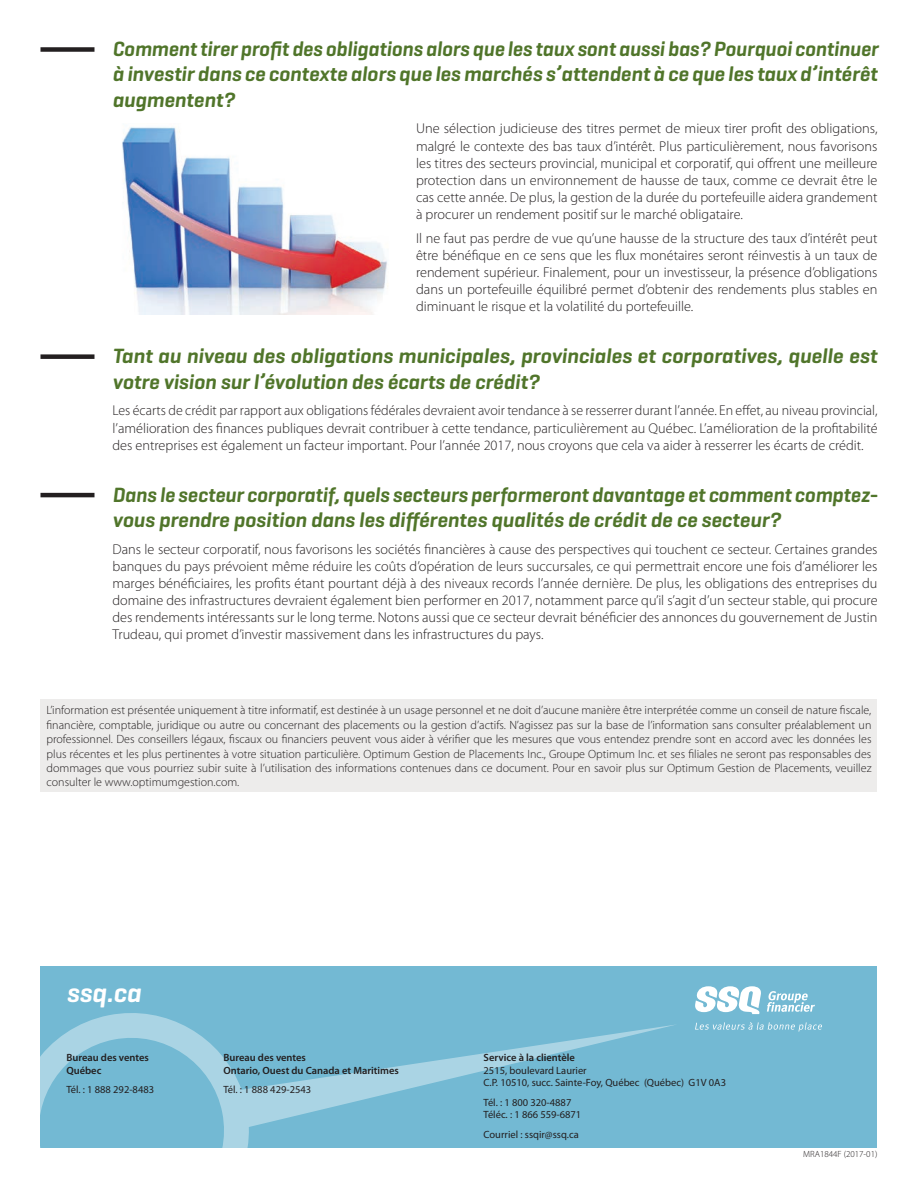
<style>
.page{position:relative;width:918px;height:1188px;background:#fff}
.page>*{position:absolute;margin:0;border:0;box-sizing:border-box;transform-origin:0 0}
.t1{font:italic 600 27px "Geogrotesque";color:#fff}
.t2{font:italic 600 21px/25.2px "Geogrotesque";color:#50752a}
.t3{font:italic 600 21px/25.2px "Geogrotesque";color:#50752a;text-align:justify;scale:.96 1}
.t4{font:300 14.25px/17.1px "Myriad Pro";color:#231f20;text-align:justify}
.t5{font:300 12px/14.4px "Myriad Pro";color:#231f20;text-align:justify}
.t6{font:10.5px/12.6px "Myriad Pro";color:#231f20}
.t7{font:600 10.5px/12.6px "Myriad Pro";color:#231f20}
.t8{font:300 9px "Myriad Pro";color:#231f20}
</style>
<div class="page">
<div style="left:40px;top:47px;width:54px;height:5px;background:#231f20"></div>
<div style="left:40px;top:354px;width:54px;height:5px;background:#231f20"></div>
<hr style="left:40px;top:493px;width:54px;height:4px;background:#231f20">
<div style="left:40px;top:699px;width:838px;height:93px;background:#edeceb"></div>
<img style="left:122px;top:127px;width:266px;height:188px">
<div style="left:40px;top:967px;width:838px;height:181px;background:#73b9d3"></div>
<svg style="left:40px;top:1013px;width:634px;height:135px"></svg>
<svg style="left:695px;top:1022px;width:127px;height:10px"></svg>
<svg style="left:695px;top:986px;width:120px;height:28px"></svg>
<h2 class="t3" style="left:112px;top:36px;width:799px">Comment tirer profit des obligations alors que les taux sont aussi bas? Pourquoi continuer à investir dans ce contexte alors que les marchés s’attendent à ce que les taux d’intérêt augmentent?</h2>
<p class="t4" style="left:416px;top:120px;width:463px">Une sélection judicieuse des titres permet de mieux tirer profit des obligations, malgré le contexte des bas taux d’intérêt. Plus particulièrement, nous favorisons les titres des secteurs provincial, municipal et corporatif, qui offrent une meilleure protection dans un environnement de hausse de taux, comme ce devrait être le cas cette année. De plus, la gestion de la durée du portefeuille aidera grandement à procurer un rendement positif sur le marché obligataire.</p>
<p class="t4" style="left:416px;top:229px;width:463px">Il ne faut pas perdre de vue qu’une hausse de la structure des taux d’intérêt peut être bénéfique en ce sens que les flux monétaires seront réinvestis à un taux de rendement supérieur. Finalement, pour un investisseur, la présence d’obligations dans un portefeuille équilibré permet d’obtenir des rendements plus stables en diminuant le risque et la volatilité du portefeuille.</p>
<h2 class="t2" style="left:112px;top:343px;width:766px">Tant au niveau des obligations municipales, provinciales et corporatives, quelle est votre vision sur l’évolution des écarts de crédit?</h2>
<p class="t4" style="left:113px;top:402px;width:767px">Les écarts de crédit par rapport aux obligations fédérales devraient avoir tendance à se resserrer durant l’année. En effet, au niveau provincial, l’amélioration des finances publiques devrait contribuer à cette tendance, particulièrement au Québec. L’amélioration de la profitabilité des entreprises est également un facteur important. Pour l’année 2017, nous croyons que cela va aider à resserrer les écarts de crédit.</p>
<h2 class="t2" style="left:112px;top:482px;width:767px">Dans le secteur corporatif, quels secteurs performeront davantage et comment comptez&shy;vous prendre position dans les différentes qualités de crédit de ce secteur?</h2>
<p class="t4" style="left:113px;top:540px;width:767px">Dans le secteur corporatif, nous favorisons les sociétés financières à cause des perspectives qui touchent ce secteur. Certaines grandes banques du pays prévoient même réduire les coûts d’opération de leurs succursales, ce qui permettrait encore une fois d’améliorer les marges bénéficiaires, les profits étant pourtant déjà à des niveaux records l’année dernière. De plus, les obligations des entreprises du domaine des infrastructures devraient également bien performer en 2017, notamment parce qu’il s’agit d’un secteur stable, qui procure des rendements intéressants sur le long terme. Notons aussi que ce secteur devrait bénéficier des annonces du gouvernement de Justin Trudeau, qui promet d’investir massivement dans les infrastructures du pays.</p>
<p class="t5" style="left:46px;top:703px;width:827px">L’information est présentée uniquement à titre informatif, est destinée à un usage personnel et ne doit d’aucune manière être interprétée comme un conseil de nature fiscale, financière, comptable, juridique ou autre ou concernant des placements ou la gestion d’actifs. N’agissez pas sur la base de l’information sans consulter préalablement un professionnel. Des conseillers légaux, fiscaux ou financiers peuvent vous aider à vérifier que les mesures que vous entendez prendre sont en accord avec les données les plus récentes et les plus pertinentes à votre situation particulière. Optimum Gestion de Placements Inc., Groupe Optimum Inc. et ses filiales ne seront pas responsables des dommages que vous pourriez subir suite à l’utilisation des informations contenues dans ce document. Pour en savoir plus sur Optimum Gestion de Placements, veuillez consulter le www.optimumgestion.com.</p>
<h1 class="t1" style="left:66px;top:976px;width:76px">ssq.ca</h1>
<p class="t7" style="left:66px;top:1051px;width:84px">Bureau des ventes<br>Québec</p>
<p class="t6" style="left:66px;top:1083px;width:89px">Tél. : 1 888 292-8483</p>
<p class="t7" style="left:223px;top:1051px;width:177px">Bureau des ventes<br>Ontario, Ouest du Canada et Maritimes</p>
<p class="t6" style="left:223px;top:1083px;width:89px">Tél. : 1 888 429-2543</p>
<p class="t7" style="left:484px;top:1051px;width:93px">Service à la clientèle</p>
<p class="t6" style="left:484px;top:1064px;width:244px">2515, boulevard Laurier<br>C.P. 10510, succ. Sainte-Foy, Québec (Québec) G1V 0A3</p>
<p class="t6" style="left:484px;top:1096px;width:99px">Tél. : 1 800 320-4887<br>Téléc. : 1 866 559-6871</p>
<p class="t6" style="left:484px;top:1128px;width:97px">Courriel : ssqir@ssq.ca</p>
<p class="t8" style="left:803px;top:1148px;width:76px">MRA1844F (2017-01)</p>
</div>
